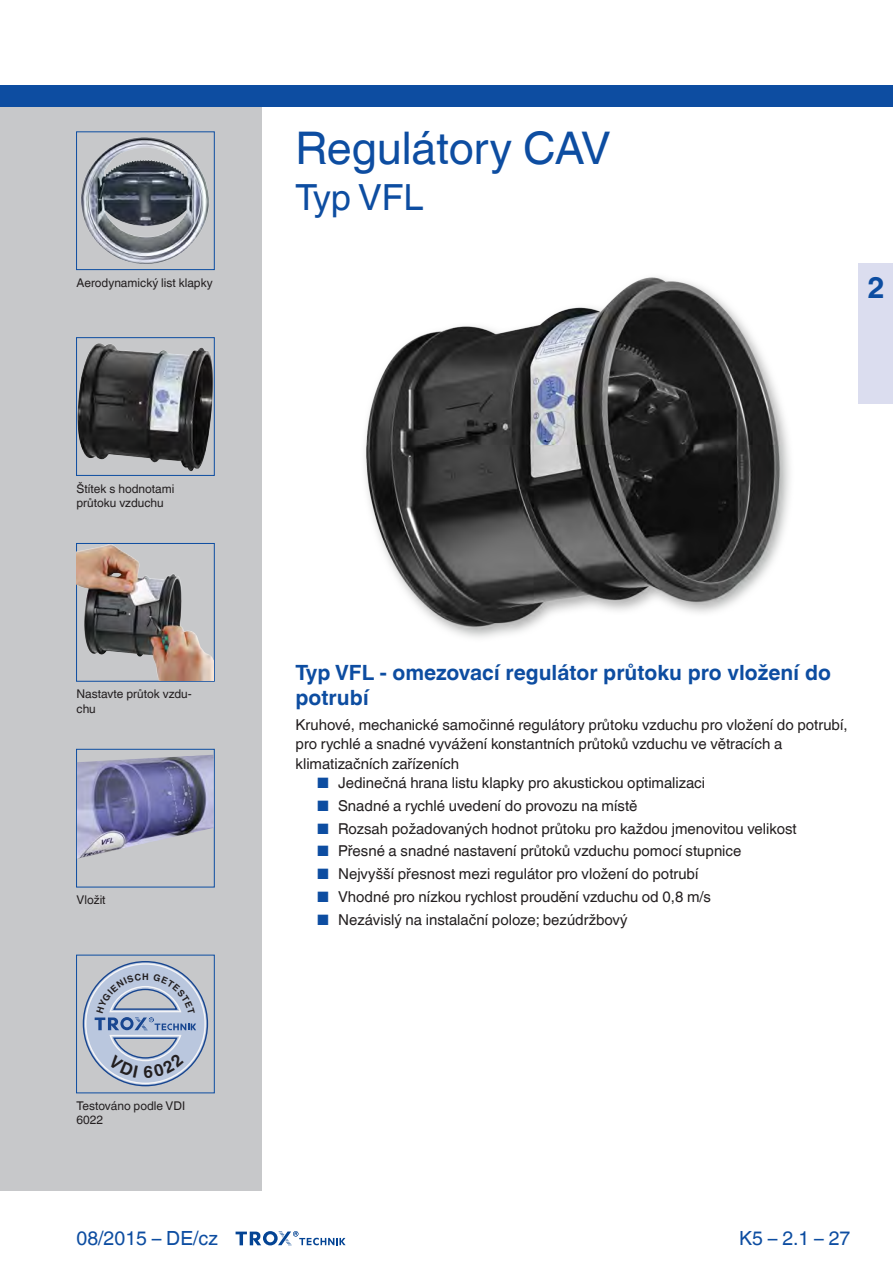
<style>
.page{position:relative;width:893px;height:1263px;background:#fff}
.page>*{position:absolute;margin:0;border:0;box-sizing:border-box;transform-origin:0 0}
.t1{font:45px "TROX Helvetica";color:#0d4da1}
.t2{font:36px "TROX Helvetica";color:#0d4da1}
.t3{font:700 30px "TROX Helvetica";color:#0d4da1}
.t4{font:700 21px/25.5px "TROX Helvetica";color:#0d4da1}
.t5{font:19.5px "TROX Helvetica";color:#0d4da1}
.t6{font:15px/19.5px "TROX Helvetica";color:#231f20}
.t7{font:12px/14.4px "TROX Helvetica";color:#231f20}
.t8{font:700 9.15px "TROX Helvetica";color:#231f20}
.s1{color:#0d4da1}
</style>
<div class="page">
<div style="left:0;top:106px;width:261px;height:1084px;background:#c7c8ca"></div>
<div style="left:0;top:85px;width:893px;height:21px;background:#0d4da1"></div>
<div style="left:76px;top:131px;width:139px;height:139px;border:1px solid #0d4da1"></div>
<img style="left:77px;top:132px;width:137px;height:136px">
<div style="left:76px;top:337px;width:139px;height:139px;border:1px solid #0d4da1"></div>
<img style="left:77px;top:338px;width:137px;height:137px">
<div style="left:76px;top:543px;width:139px;height:139px;border:1px solid #0d4da1"></div>
<img style="left:77px;top:544px;width:137px;height:137px">
<div style="left:76px;top:749px;width:139px;height:138px;border:1px solid #0d4da1"></div>
<img style="left:77px;top:754px;width:137px;height:105px">
<div style="left:76px;top:955px;width:139px;height:138px;border:1px solid #0d4da1"></div>
<svg style="left:236px;top:1231px;width:110px;height:15px"></svg>
<img style="left:365px;top:277px;width:425px;height:361px">
<div style="left:859px;top:264px;width:34px;height:140px;background:#dbddef"></div>
<svg style="left:82px;top:961px;width:127px;height:126px"></svg>
<p class="t7" style="left:77px;top:275px;width:138px">Aerodynamický list klapky</p>
<p class="t7" style="left:77px;top:481px;width:99px">Štítek s hodnotami průtoku vzduchu</p>
<p class="t7" style="left:77px;top:687px;width:117px">Nastavte průtok vzdu&shy;chu</p>
<p class="t7" style="left:77px;top:893px;width:31px">Vložit</p>
<p class="t8" style="left:142px;top:971px;width:8px">H</p>
<p class="t7" style="left:77px;top:1099px;width:110px">Testováno podle VDI<br>6022</p>
<h3 class="t5" style="left:77px;top:1227px;width:143px">08/2015 – DE/cz</h3>
<h1 class="t1" style="left:296px;top:122px;width:317px">Regulátory CAV</h1>
<h2 class="t2" style="left:296px;top:176px;width:129px">Typ VFL</h2>
<h3 class="t3" style="left:867px;top:270px;width:19px">2</h3>
<h3 class="t4" style="left:296px;top:660px;width:537px">Typ VFL - omezovací regulátor průtoku pro vložení do potrubí</h3>
<p class="t6" style="left:296px;top:715px;width:554px">Kruhové, mechanické samočinné regulátory průtoku vzduchu pro vložení do potrubí, pro rychlé a snadné vyvážení konstantních průtoků vzduchu ve větracích a klimatizačních zařízeních</p>
<p class="t6" style="left:317px;top:773px;width:390px"><span class="s1">■</span> Jedinečná hrana listu klapky pro akustickou optimalizaci</p>
<p class="t6" style="left:317px;top:796px;width:322px"><span class="s1">■</span> Snadné a rychlé uvedení do provozu na místě</p>
<p class="t6" style="left:317px;top:819px;width:481px"><span class="s1">■</span> Rozsah požadovaných hodnot průtoku pro každou jmenovitou velikost</p>
<p class="t6" style="left:317px;top:841px;width:426px"><span class="s1">■</span> Přesné a snadné nastavení průtoků vzduchu pomocí stupnice</p>
<p class="t6" style="left:317px;top:864px;width:383px"><span class="s1">■</span> Nejvyšší přesnost mezi regulátor pro vložení do potrubí</p>
<p class="t6" style="left:317px;top:887px;width:396px"><span class="s1">■</span> Vhodné pro nízkou rychlost proudění vzduchu od 0,8 m/s</p>
<p class="t6" style="left:317px;top:909px;width:312px"><span class="s1">■</span> Nezávislý na instalační poloze; bezúdržbový</p>
<h3 class="t5" style="left:739px;top:1227px;width:113px">K5 – 2.1 – 27</h3>
</div>
